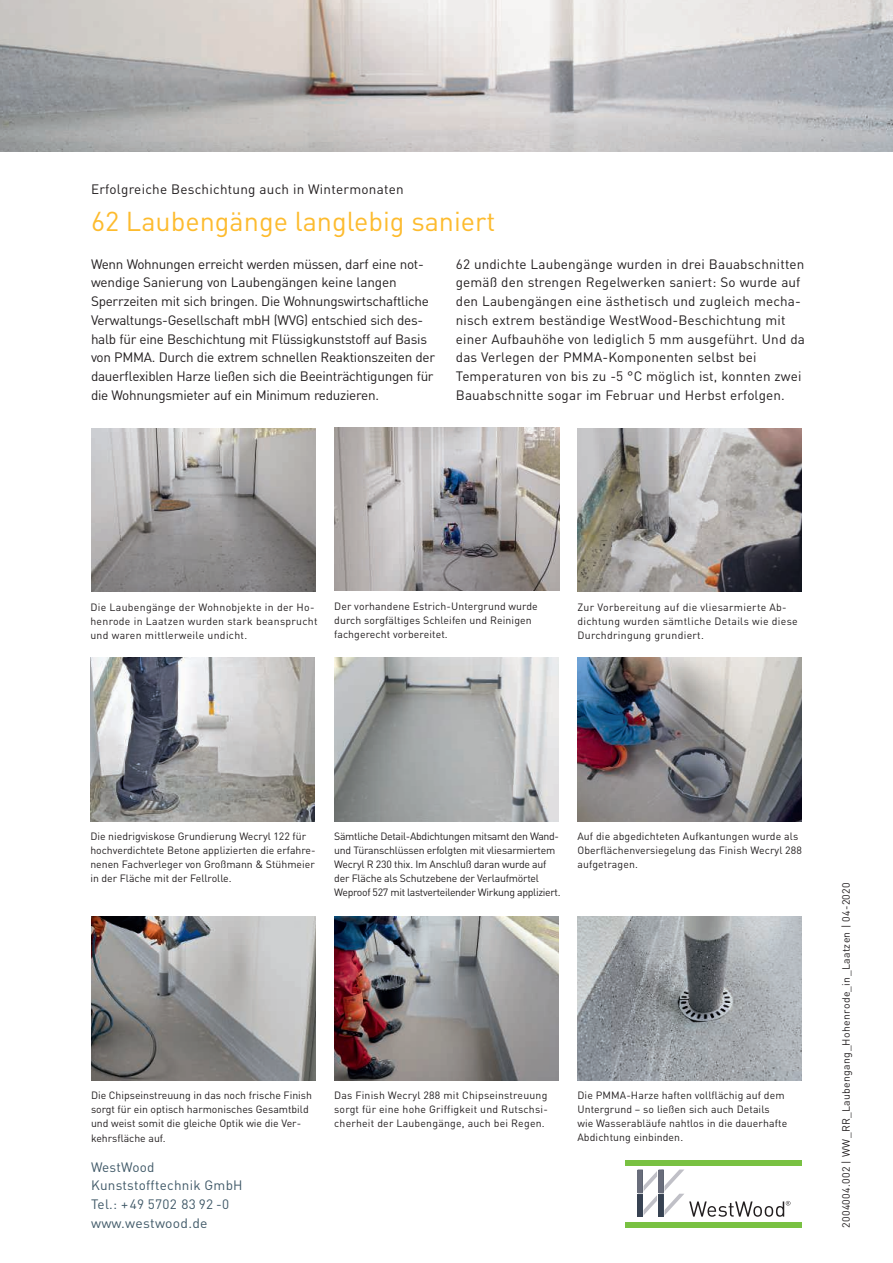
<style>
.page{position:relative;width:893px;height:1263px;background:#fff}
.page>*{position:absolute;margin:0;border:0;box-sizing:border-box;transform-origin:0 0}
.t1{font:27px "DIN Pro";color:#fdbb2e}
.t2{font:13.5px/18.8px "DIN Pro";letter-spacing:-.01em;color:#231f20}
.t3{font:13.5px/18.8px "DIN Pro";letter-spacing:.01em;color:#231f20}
.t4{font:13.5px/18.8px "DIN Pro";letter-spacing:.02em;color:#405968}
.t5{font:13.5px "DIN Pro";letter-spacing:.02em;color:#231f20}
.t6{font:10.5px/14.1px "DIN Pro";letter-spacing:.01em;color:#231f20}
.t7{font:10.5px/14.1px "DIN Pro";letter-spacing:.03em;color:#231f20}
.t8{font:10.5px/14.1px "DIN Pro";letter-spacing:-.02em;color:#231f20}
</style>
<div class="page">
<img style="left:335px;top:427px;width:224px;height:164px">
<img style="left:90px;top:657px;width:225px;height:164px">
<img style="left:577px;top:428px;width:225px;height:164px">
<img style="left:91px;top:917px;width:224px;height:163px">
<img style="left:334px;top:657px;width:225px;height:164px">
<img style="left:334px;top:917px;width:225px;height:163px">
<img style="left:577px;top:657px;width:225px;height:164px">
<img style="left:577px;top:917px;width:225px;height:163px">
<img style="left:0;top:0;width:893px;height:152px">
<img style="left:91px;top:428px;width:224px;height:164px">
<svg style="left:637px;top:1169px;width:153px;height:48px"></svg>
<div style="left:626px;top:1161px;width:176px;height:5px;background:#79c142"></div>
<div style="left:626px;top:1222px;width:176px;height:6px;background:#79c142"></div>
<p class="t5" style="left:91px;top:180px;width:314px">Erfolgreiche Beschichtung auch in Wintermonaten</p>
<h1 class="t1" style="left:91px;top:203px;width:406px">62 Laubengänge langlebig saniert</h1>
<p class="t2" style="left:91px;top:254px;width:346px">Wenn Wohnungen erreicht werden müssen, darf eine not&shy;wendige Sanierung von Laubengängen keine langen Sperrzeiten mit sich bringen. Die Wohnungswirtschaftliche Verwaltungs-Gesellschaft mbH (WVG) entschied sich des&shy;halb für eine Beschichtung mit Flüssigkunststoff auf Basis von PMMA. Durch die extrem schnellen Reaktionszeiten der dauerflexiblen Harze ließen sich die Beeinträchtigungen für die Wohnungsmieter auf ein Minimum reduzieren.</p>
<p class="t3" style="left:456px;top:254px;width:351px">62 undichte Laubengänge wurden in drei Bauabschnitten gemäß den strengen Regelwerken saniert: So wurde auf den Laubengängen eine ästhetisch und zugleich mecha&shy;nisch extrem beständige WestWood-Beschichtung mit einer Aufbauhöhe von lediglich 5 mm ausgeführt. Und da das Verlegen der PMMA-Komponenten selbst bei Temperaturen von bis zu -5 °C möglich ist, konnten zwei Bauabschnitte sogar im Februar und Herbst erfolgen.</p>
<p class="t6" style="left:334px;top:599px;width:205px">Der vorhandene Estrich-Untergrund wurde durch sorgfältiges Schleifen und Reinigen fachgerecht vorbereitet.</p>
<p class="t7" style="left:90px;top:599px;width:229px">Die Laubengänge der Wohnobjekte in der Ho&shy;henrode in Laatzen wurden stark beansprucht und waren mittlerweile undicht.</p>
<p class="t7" style="left:577px;top:599px;width:222px">Zur Vorbereitung auf die vliesarmierte Ab&shy;dichtung wurden sämtliche Details wie diese<br>Durchdringung grundiert.</p>
<p class="t6" style="left:90px;top:829px;width:227px">Die niedrigviskose Grundierung Wecryl 122 für hochverdichtete Betone applizierten die erfahre&shy;nenen Fachverleger von Großmann &amp; Stühmeier in der Fläche mit der Fellrolle.</p>
<p class="t8" style="left:334px;top:828px;width:228px">Sämtliche Detail-Abdichtungen mitsamt den Wand&shy;und Türanschlüssen erfolgten mit vliesarmiertem Wecryl R 230 thix. Im Anschluß daran wurde auf der Fläche als Schutzebene der Verlaufmörtel Weproof 527 mit lastverteilender Wirkung appliziert.</p>
<p class="t6" style="left:577px;top:828px;width:226px">Auf die abgedichteten Aufkantungen wurde als<br>Oberflächenversiegelung das Finish Wecryl 288 aufgetragen.</p>
<p class="t6" style="left:91px;top:1088px;width:223px">Die Chipseinstreuung in das noch frische Finish sorgt für ein optisch harmonisches Gesamtbild und weist somit die gleiche Optik wie die Ver&shy;kehrsfläche auf.</p>
<p class="t4" style="left:91px;top:1157px;width:153px">WestWood<br>Kunststofftechnik GmbH<br>Tel.: +49 5702 83 92 -0 www.westwood.de</p>
<p class="t6" style="left:334px;top:1088px;width:215px;text-align:justify">Das Finish Wecryl 288 mit Chipseinstreuung sorgt für eine hohe Griffigkeit und Rutschsi&shy;cherheit der Laubengänge, auch bei Regen.</p>
<p class="t6" style="left:577px;top:1088px;width:211px">Die PMMA-Harze haften vollflächig auf dem Untergrund – so ließen sich auch Details wie Wasserabläufe nahtlos in die dauerhafte Abdichtung einbinden.</p>
<p class="t7" style="left:839px;top:1228px;width:347px;rotate:-90deg">2004004.002 | WW_RR_Laubengang_Hohenrode_in_Laatzen | 04-2020</p>
</div>
